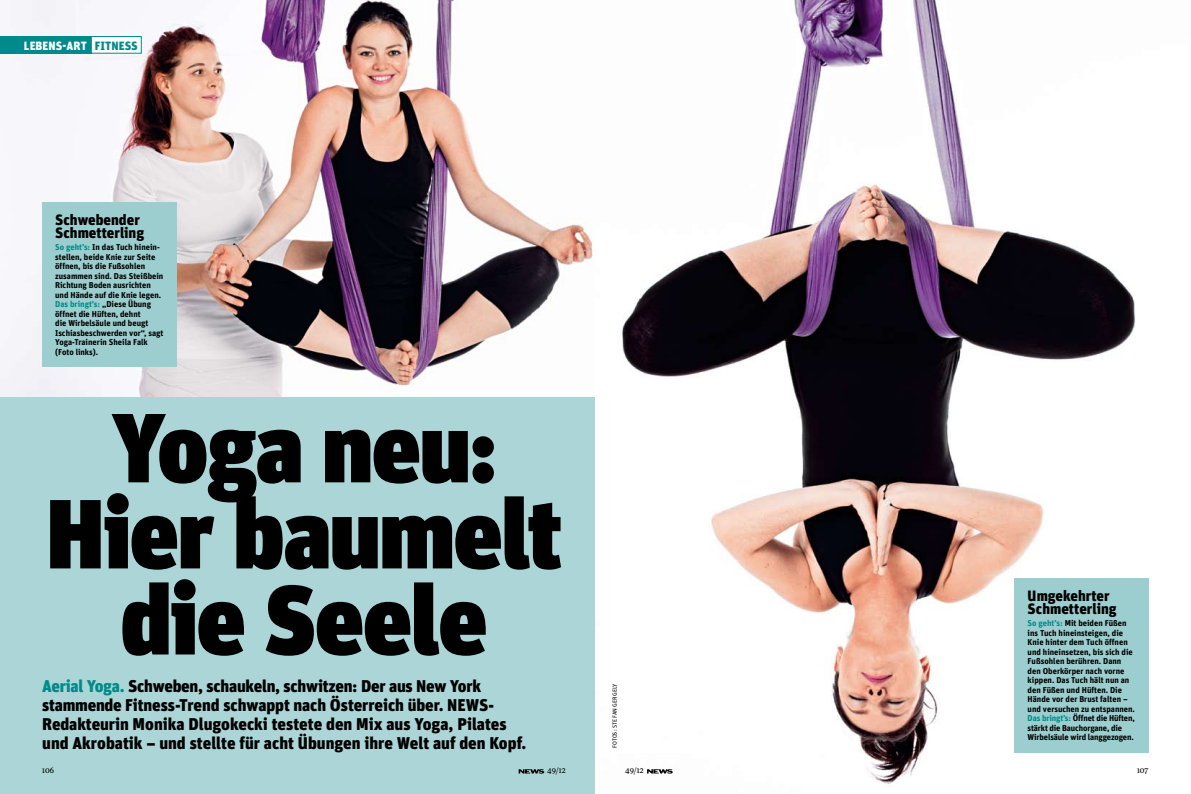
<style>
.page{position:relative;width:1191px;height:794px;background:#fff}
.page>*{position:absolute;margin:0;border:0;box-sizing:border-box;transform-origin:0 0}
.t1{font:900 98px/86px "Unit OT";letter-spacing:-.01em;color:#000;text-align:center}
.t2{font:900 17px/19px "Unit OT";letter-spacing:-.005em;color:#000}
.t3{font:900 15px/13px "Unit OT";color:#000}
.t4{font:900 12px "Unit OT";letter-spacing:.01em;color:#fff}
.t5{font:700 8.5px/9.5px "Unit OT";color:#000}
.t6{font:8px "Eudald News";color:#000}
.t7{font:6px "Unit OT";letter-spacing:.015em;color:#000}
.s1{color:#008a8a}
</style>
<div class="page">
<div style="left:0;top:397px;width:595px;height:397px;background:#abd5d6"></div>
<img style="left:0;top:0;width:593px;height:397px">
<img style="left:622px;top:0;width:527px;height:784px">
<svg style="left:647px;top:769px;width:26px;height:4px"></svg>
<svg style="left:518px;top:769px;width:26px;height:4px"></svg>
<div style="left:1014px;top:579px;width:134px;height:174px;background:#9dcecf"></div>
<div style="left:0;top:36px;width:92px;height:18px;background:#008a8a"></div>
<div style="left:91px;top:37px;width:50px;height:16px;background:#fff"></div>
<div style="left:91px;top:36px;width:51px;height:18px;border:1px solid #008a8a"></div>
<div style="left:42px;top:203px;width:134px;height:164px;background:#9dcecf"></div>
<h3 class="t4" style="left:24px;top:38px;width:115px">Lebens-Art <span class="s1">fitness</span></h3>
<h3 class="t3" style="left:55px;top:213px;width:90px">Schwebender<br>Schmetterling</h3>
<p class="t5" style="left:55px;top:242px;width:110px"><span class="s1">So geht’s:</span> In das Tuch hinein&shy;stellen, beide Knie zur Seite öffnen, bis die Fußsohlen zusammen sind. Das Steißbein<br>Richtung Boden ausrichten und Hände auf die Knie legen.<br><span class="s1">Das bringt’s:</span> „Diese Übung öffnet die Hüften, dehnt<br>die Wirbelsäule und beugt<br>Ischiasbeschwerden vor“, sagt<br>Yoga-Trainerin Sheila Falk (Foto links).</p>
<h1 class="t1" style="left:46px;top:405px;width:517px">Yoga neu:<br>Hier baumelt die Seele</h1>
<p class="t2" style="left:42px;top:676px;width:485px"><span class="s1">Aerial Yoga.</span> Schweben, schaukeln, schwitzen: Der aus New York stammende Fitness-Trend schwappt nach Österreich über. NEWS-Redakteurin Monika Dlugokecki testete den Mix aus Yoga, Pilates und Akrobatik – und stellte für acht Übungen ihre Welt auf den Kopf.</p>
<p class="t7" style="left:611px;top:748px;width:66px;rotate:-90deg">Fotos: Stefan Gergely</p>
<h3 class="t3" style="left:1027px;top:589px;width:90px">Umgekehrter<br>Schmetterling</h3>
<p class="t5" style="left:1027px;top:618px;width:109px"><span class="s1">So geht’s:</span> Mit beiden Füßen ins Tuch hineinsteigen, die<br>Knie hinter dem Tuch öffnen und hineinsetzen, bis sich die<br>Fußsohlen berühren. Dann den Oberkörper nach vorne kippen. Das Tuch hält nun an den Füßen und Hüften. Die<br>Hände vor der Brust falten – und versuchen zu entspannen.<br><span class="s1">Das bringt’s:</span> Öffnet die Hüften, stärkt die Bauchorgane, die<br>Wirbelsäule wird langgezogen.</p>
<p class="t6" style="left:42px;top:765px;width:13px">106</p>
<p class="t6" style="left:547px;top:765px;width:20px">49/12</p>
<p class="t6" style="left:625px;top:765px;width:20px">49/12</p>
<p class="t6" style="left:1137px;top:765px;width:13px">107</p>
</div>
